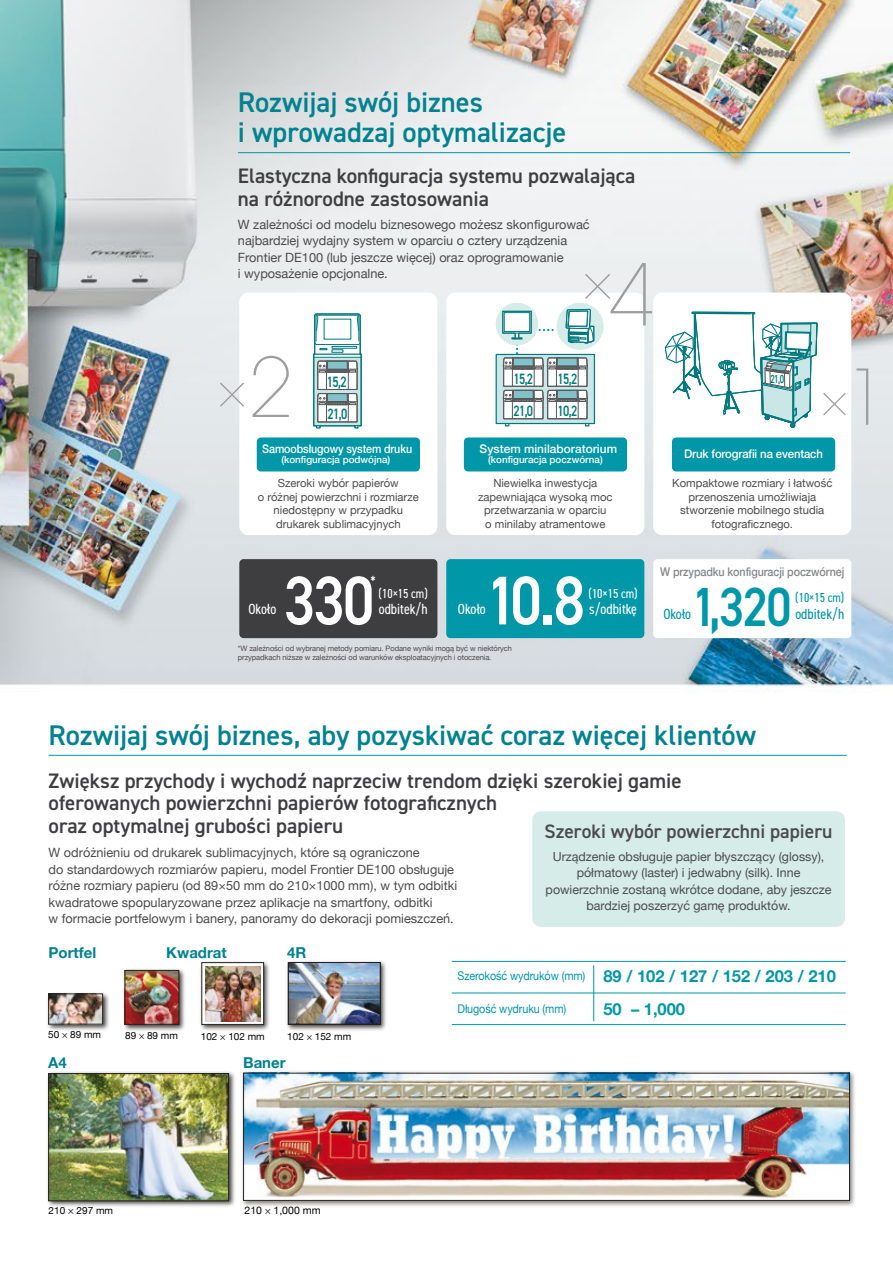
<style>
.page{position:relative;width:893px;height:1263px;background:#fff}
.page>*{position:absolute;margin:0;border:0;box-sizing:border-box;transform-origin:0 0}
.t1{font:600 69px "DIN2014";color:#fff;scale:.87 1}
.t2{font:600 55.2px "DIN2014";color:#0097a8;scale:.87 1}
.t3{font:600 28.5px/30px "DIN2014";color:#008290}
.t4{font:600 21px/22.5px "DIN2014";color:#3e3d40}
.t5{font:600 19.5px "DIN2014";color:#4b4b4d}
.t6{font:700 16.5px/33px "Helvetica Neue";color:#0097a8;text-align:center}
.t7{font:600 15px/32.4px "DIN2014";letter-spacing:-.05em;color:#00787e;scale:.8 1}
.t8{font:700 15px "Helvetica Neue";color:#008290}
.t9{font:condensed 14.7px "DIN2014";color:#fff}
.t10{font:condensed 14.7px "DIN2014";color:#0097a8}
.t11{font:condensed 13.05px "DIN2014";color:#fff}
.t12{font:condensed 13.05px "DIN2014";color:#0097a8}
.t13{font:12.75px/16.5px "Helvetica Neue";color:#4b4b4d}
.t14{font:12.45px/16.5px "Helvetica Neue";color:#4b4b4d;text-align:center}
.t15{font:500 12px "Helvetica Neue";letter-spacing:-.01em;color:#87888a;scale:.9 1}
.t16{font:500 12px "Helvetica Neue";letter-spacing:-.01em;color:#fff;scale:.9 1}
.t17{font:500 12px "Helvetica Neue";letter-spacing:-.01em;color:#fff;scale:.95 1}
.t18{font:500 12px "Helvetica Neue";letter-spacing:-.01em;color:#fff}
.t19{font:12px "Helvetica Neue";letter-spacing:-.01em;color:#0097a8;scale:.9 1}
.t20{font:600 11.7px "DIN2014";color:#00787e;scale:.73 1}
.t21{font:11.25px/13.5px "Helvetica Neue";color:#4b4b4d;text-align:center}
.t22{font:10.5px "Helvetica Neue";color:#000}
.t23{font:10.05px "Helvetica Neue";color:#000}
.t24{font:500 9.75px "Helvetica Neue";color:#fff}
.t25{font:7.5px/9px "Helvetica Neue";letter-spacing:-.01em;color:#4b4b4d}
.s1{font-weight:400;font-size:12px}
</style>
<div class="page">
<img style="left:0;top:0;width:893px;height:756px">
<img style="left:123px;top:969px;width:62px;height:62px">
<img style="left:127px;top:972px;width:50px;height:50px">
<div style="left:125px;top:970px;width:54px;height:54px;border:1px solid #26201b"></div>
<img style="left:200px;top:961px;width:70px;height:70px">
<svg style="left:204px;top:964px;width:58px;height:59px"></svg>
<div style="left:202px;top:962px;width:62px;height:63px;border:1px solid #26201b"></div>
<img style="left:242px;top:1071px;width:613px;height:135px">
<img style="left:245px;top:1075px;width:603px;height:123px">
<img style="left:47px;top:993px;width:62px;height:38px">
<img style="left:50px;top:996px;width:51px;height:26px">
<div style="left:48px;top:994px;width:55px;height:30px;border:1px solid #26201b"></div>
<img style="left:47px;top:1071px;width:188px;height:136px">
<img style="left:50px;top:1075px;width:177px;height:124px">
<div style="left:48px;top:1073px;width:181px;height:128px;border:1px solid #26201b"></div>
<img style="left:205px;top:966px;width:55px;height:55px">
<img style="left:286px;top:961px;width:100px;height:70px">
<img style="left:290px;top:965px;width:88px;height:57px">
<div style="left:288px;top:962px;width:93px;height:62px;border:1px solid #26201b"></div>
<div style="left:532px;top:811px;width:313px;height:116px;background:#d6ece9;border-radius:9px"></div>
<hr style="left:452px;top:961px;width:394px;height:1px;background:#0097a8">
<hr style="left:452px;top:992px;width:394px;height:1px;background:#0097a8">
<hr style="left:452px;top:1024px;width:394px;height:1px;background:#0097a8">
<hr style="left:49px;top:755px;width:798px;height:1px;background:#0097a8">
<hr style="left:593px;top:965px;width:1px;height:56px;background:#0097a8">
<div style="left:446px;top:293px;width:198px;height:242px;background:#fff;border-radius:9px"></div>
<div style="left:464px;top:437px;width:163px;height:34px;background:#0097a8;border-radius:4px"></div>
<div style="left:496px;top:354px;width:98px;height:69px;background:#cae7e8"></div>
<div style="left:496px;top:354px;width:99px;height:70px;border:1px solid #00787e"></div>
<div style="left:496px;top:303px;width:42px;height:42px;background:#d6ece9;border-radius:50%"></div>
<div style="left:496px;top:303px;width:42px;height:42px;border:1px solid #d6ece9;border-radius:50%"></div>
<div style="left:239px;top:293px;width:198px;height:242px;background:#fff;border-radius:9px"></div>
<svg style="left:313px;top:313px;width:49px;height:116px"></svg>
<div style="left:257px;top:437px;width:163px;height:34px;background:#0097a8;border-radius:4px"></div>
<div style="left:653px;top:293px;width:198px;height:242px;background:#fff;border-radius:9px"></div>
<div style="left:672px;top:437px;width:163px;height:34px;background:#0097a8;border-radius:4px"></div>
<svg style="left:856px;top:368px;width:12px;height:57px"></svg>
<svg style="left:665px;top:286px;width:181px;height:142px"></svg>
<svg style="left:252px;top:356px;width:37px;height:61px"></svg>
<svg style="left:220px;top:383px;width:24px;height:24px"></svg>
<svg style="left:502px;top:263px;width:150px;height:163px"></svg>
<hr style="left:238px;top:152px;width:612px;height:1px;background:#0097a8">
<div style="left:239px;top:559px;width:198px;height:79px;background:#3e3d40;border-radius:4px"></div>
<div style="left:653px;top:559px;width:198px;height:79px;background:#fff;border-radius:4px"></div>
<div style="left:446px;top:559px;width:198px;height:79px;background:#0097a8;border-radius:4px"></div>
<h3 class="t3" style="left:238px;top:87px;width:330px">Rozwijaj swój biznes<br>i wprowadzaj optymalizacje</h3>
<h3 class="t4" style="left:238px;top:164px;width:399px">Elastyczna konfiguracja systemu pozwalająca na różnorodne zastosowania</h3>
<p class="t13" style="left:238px;top:216px;width:353px">W zależności od modelu biznesowego możesz skonfigurować najbardziej wydajny system w oparciu o cztery urządzenia Frontier DE100 (lub jeszcze więcej) oraz oprogramowanie<br>i wyposażenie opcjonalne.</p>
<p class="t7" style="left:513px;top:362px;width:26px">15,2</p>
<p class="t7" style="left:557px;top:362px;width:26px">15,2</p>
<p class="t7" style="left:513px;top:395px;width:26px">21,0</p>
<p class="t7" style="left:557px;top:395px;width:26px">10,2</p>
<p class="t7" style="left:327px;top:365px;width:27px">15,2<br>21,0</p>
<p class="t20" style="left:770px;top:371px;width:20px">21,0</p>
<p class="t16" style="left:262px;top:439px;width:168px">Samoobsługowy system druku</p>
<p class="t24" style="left:281px;top:452px;width:110px">(konfiguracja podwójna)</p>
<p class="t18" style="left:480px;top:439px;width:139px">System minilaboratorium</p>
<p class="t24" style="left:488px;top:452px;width:116px">(konfiguracja poczwórna)</p>
<p class="t17" style="left:684px;top:444px;width:148px">Druk forografii na eventach</p>
<p class="t21" style="left:258px;top:477px;width:162px">Szeroki wybór papierów<br>o różnej powierzchni i rozmiarze niedostępny w przypadku drukarek sublimacyjnych</p>
<p class="t21" style="left:478px;top:477px;width:136px">Niewielka inwestycja zapewniająca wysoką moc przetwarzania w oparciu<br>o minilaby atramentowe</p>
<p class="t21" style="left:672px;top:477px;width:162px">Kompaktowe rozmiary i łatwość przenoszenia umożliwiaja stworzenie mobilnego studia fotograficznego.</p>
<p class="t9" style="left:249px;top:599px;width:29px">Około</p>
<p class="t9" style="left:370px;top:571px;width:7px">*</p>
<h1 class="t1" style="left:284px;top:555px;width:105px">330</h1>
<h1 class="t1" style="left:486px;top:555px;width:116px">10.8</h1>
<p class="t11" style="left:379px;top:584px;width:51px">(10×15 cm)</p>
<p class="t11" style="left:588px;top:584px;width:51px">(10×15 cm)</p>
<p class="t9" style="left:379px;top:599px;width:50px">odbitek/h</p>
<p class="t9" style="left:458px;top:599px;width:29px">Około</p>
<p class="t9" style="left:589px;top:599px;width:49px">s/odbitkę</p>
<p class="t25" style="left:238px;top:644px;width:276px">*W zależności od wybranej metody pomiaru. Podane wyniki mogą być w niektórych przypadkach niższe w zależności od warunków eksploatacyjnych i otoczenia.</p>
<p class="t15" style="left:660px;top:562px;width:206px">W przypadku konfiguracji poczwórnej</p>
<h2 class="t2" style="left:691px;top:570px;width:117px">1,320</h2>
<p class="t12" style="left:795px;top:589px;width:51px">(10×15 cm)</p>
<p class="t10" style="left:795px;top:604px;width:50px">odbitek/h</p>
<p class="t10" style="left:663px;top:604px;width:29px">Około</p>
<h3 class="t3" style="left:49px;top:719px;width:709px">Rozwijaj swój biznes, aby pozyskiwać coraz więcej klientów</h3>
<h3 class="t4" style="left:49px;top:769px;width:634px">Zwiększ przychody i wychodź naprzeciw trendom dzięki szerokiej gamie oferowanych powierzchni papierów fotograficznych<br>oraz optymalnej grubości papieru</h3>
<h3 class="t5" style="left:545px;top:818px;width:289px">Szeroki wybór powierzchni papieru</h3>
<p class="t13" style="left:49px;top:845px;width:410px">W odróżnieniu od drukarek sublimacyjnych, które są ograniczone<br>do standardowych rozmiarów papieru, model Frontier DE100 obsługuje różne rozmiary papieru (od 89×50 mm do 210×1000 mm), w tym odbitki kwadratowe spopularyzowane przez aplikacje na smartfony, odbitki<br>w formacie portfelowym i banery, panoramy do dekoracji pomieszczeń.</p>
<p class="t8" style="left:49px;top:941px;width:49px">Portfel</p>
<p class="t8" style="left:166px;top:941px;width:62px">Kwadrat</p>
<p class="t8" style="left:287px;top:941px;width:21px">4R</p>
<p class="t14" style="left:546px;top:849px;width:287px">Urządzenie obsługuje papier błyszczący (glossy), półmatowy (laster) i jedwabny (silk). Inne powierzchnie zostaną wkrótce dodane, aby jeszcze bardziej poszerzyć gamę produktów.</p>
<p class="t23" style="left:48px;top:1027px;width:54px">50 ✕ 89 mm</p>
<p class="t23" style="left:125px;top:1028px;width:54px">89 ✕ 89 mm</p>
<p class="t23" style="left:201px;top:1030px;width:65px">102 ✕ 102 mm</p>
<p class="t23" style="left:287px;top:1030px;width:65px">102 ✕ 152 mm</p>
<p class="t8" style="left:48px;top:1051px;width:20px">A4</p>
<p class="t8" style="left:243px;top:1051px;width:44px">Baner</p>
<p class="t23" style="left:49px;top:1203px;width:66px">210 ✕ 297 mm</p>
<p class="t22" style="left:245px;top:1203px;width:78px">210 ✕ 1,000 mm</p>
<p class="t6" style="left:458px;top:960px;width:380px"><span class="s1">Szerokość wydruków (mm)</span> 89 / 102 / 127 / 152 / 203 / 210<br>50 – 1,000</p>
<p class="t19" style="left:458px;top:1000px;width:122px">Długość wydruku (mm)</p>
</div>
